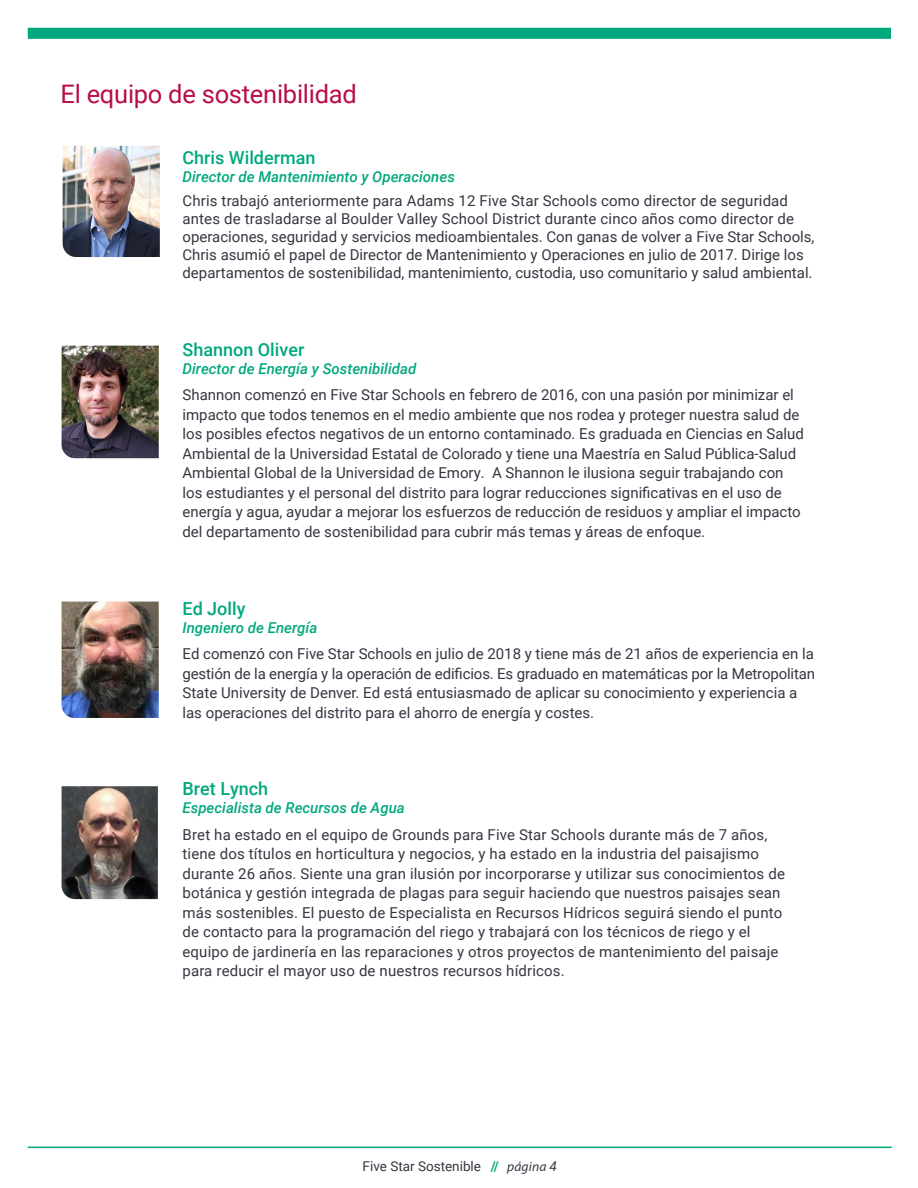
<style>
.page{position:relative;width:918px;height:1188px;background:#fff}
.page>*{position:absolute;margin:0;border:0;box-sizing:border-box;transform-origin:0 0}
.t1{font:25.5px "Roboto";letter-spacing:-.01em;color:#b80c4b}
.t2{font:500 18px "Roboto";color:#00a87e}
.t3{font:15px/19.5px "Roboto";color:#343741}
.t4{font:italic 500 15px "Roboto";color:#00a87e}
.t5{font:13.5px "Roboto";color:#343741}
.s1{font-weight:700;color:#00a87e}
.s2{font-family:"Myriad Pro";font-style:italic}
.s3{font-style:italic}
</style>
<div class="page">
<img style="left:63px;top:146px;width:97px;height:111px">
<img style="left:62px;top:346px;width:97px;height:112px">
<img style="left:62px;top:602px;width:97px;height:116px">
<img style="left:62px;top:786px;width:96px;height:113px">
<svg style="left:28px;top:28px;width:863px;height:11px;background:#02a87f"></svg>
<hr style="left:28px;top:1147px;width:864px;height:1px;background:#00a87e">
<h1 class="t1" style="left:60px;top:76px;width:298px">El equipo de sostenibilidad</h1>
<p class="t2" style="left:183px;top:145px;width:135px">Chris Wilderman</p>
<p class="t4" style="left:183px;top:166px;width:274px">Director de Mantenimiento y Operaciones</p>
<p class="t3" style="left:183px;top:191px;width:634px;line-height:18px">Chris trabajó anteriormente para Adams 12 Five Star Schools como director de seguridad antes de trasladarse al Boulder Valley School District durante cinco años como director de operaciones, seguridad y servicios medioambientales. Con ganas de volver a Five Star Schools, Chris asumió el papel de Director de Mantenimiento y Operaciones en julio de 2017. Dirige los departamentos de sostenibilidad, mantenimiento, custodia, uso comunitario y salud ambiental.</p>
<p class="t2" style="left:183px;top:337px;width:123px">Shannon Oliver</p>
<p class="t4" style="left:183px;top:358px;width:235px">Director de Energía y Sostenibilidad</p>
<p class="t3" style="left:183px;top:385px;width:623px">Shannon comenzó en Five Star Schools en febrero de 2016, con una pasión por minimizar el impacto que todos tenemos en el medio ambiente que nos rodea y proteger nuestra salud de los posibles efectos negativos de un entorno contaminado. Es graduada en Ciencias en Salud Ambiental de la Universidad Estatal de Colorado y tiene una Maestría en Salud Pública-Salud Ambiental Global de la Universidad de Emory. A Shannon le ilusiona seguir trabajando con los estudiantes y el personal del distrito para lograr reducciones significativas en el uso de energía y agua, ayudar a mejorar los esfuerzos de reducción de residuos y ampliar el impacto del departamento de sostenibilidad para cubrir más temas y áreas de enfoque.</p>
<p class="t2" style="left:183px;top:596px;width:64px">Ed Jolly</p>
<p class="t4" style="left:183px;top:617px;width:136px">Ingeniero de Energía</p>
<p class="t3" style="left:183px;top:643px;width:634px">Ed comenzó con Five Star Schools en julio de 2018 y tiene más de 21 años de experiencia en la gestión de la energía y la operación de edificios. Es graduado en matemáticas por la Metropolitan State University de Denver. Ed está entusiasmado de aplicar su conocimiento y experiencia a las operaciones del distrito para el ahorro de energía y costes.</p>
<p class="t2" style="left:183px;top:776px;width:87px">Bret Lynch</p>
<p class="t4" style="left:183px;top:798px;width:224px">Especialista de Recursos de Agua</p>
<p class="t3" style="left:183px;top:824px;width:604px">Bret ha estado en el equipo de Grounds para Five Star Schools durante más de 7 años, tiene dos títulos en horticultura y negocios, y ha estado en la industria del paisajismo durante 26 años. Siente una gran ilusión por incorporarse y utilizar sus conocimientos de botánica y gestión integrada de plagas para seguir haciendo que nuestros paisajes sean más sostenibles. El puesto de Especialista en Recursos Hídricos seguirá siendo el punto de contacto para la programación del riego y trabajará con los técnicos de riego y el equipo de jardinería en las reparaciones y otros proyectos de mantenimiento del paisaje para reducir el mayor uso de nuestros recursos hídricos.</p>
<p class="t5" style="left:363px;top:1157px;width:196px">Five Star Sostenible <span class="s1">//</span> <span class="s2">página</span> <span class="s3">4</span></p>
</div>
